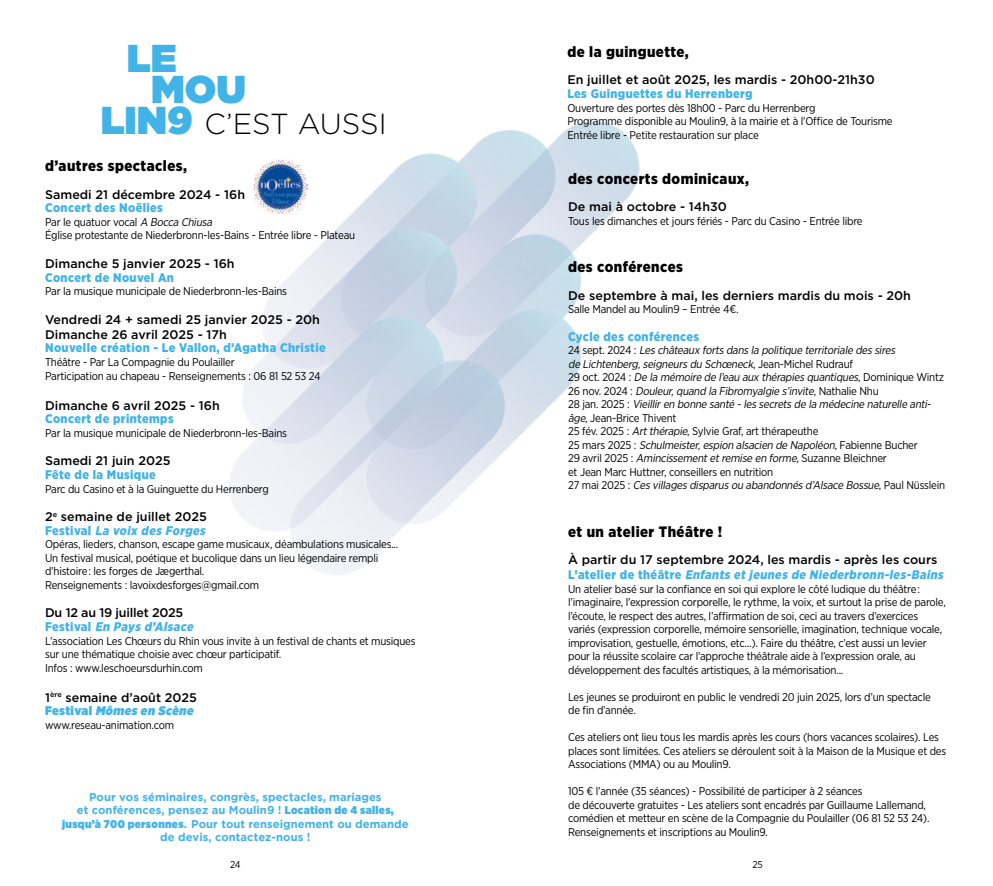
<style>
.page{position:relative;width:993px;height:886px;background:#fff}
.page>*{position:absolute;margin:0;border:0;box-sizing:border-box;transform-origin:0 0}
.t1{font:900 38.88px "Gotham";color:#41b3e7}
.t2{font:300 29px "Gotham";letter-spacing:-.005em;color:#000}
.t3{font:900 15px "Gotham Narrow";letter-spacing:.03em;color:#000}
.t4{font:500 12.5px/15px "Gotham";color:#000}
.t5{font:900 12.5px "Gotham Narrow";letter-spacing:.03em;color:#41b3e7}
.t6{font:italic 900 12.5px "Gotham Narrow";color:#41b3e7}
.t7{font:italic 900 12.5px "Gotham Narrow";color:#41b3e7}
.t8{font:500 12.5px "Gotham";letter-spacing:-.02em;color:#000}
.t9{font:11.25px/13.5px "Gotham Narrow";letter-spacing:-.02em;color:#000}
.t10{font:italic 11.25px/13.5px "Gotham Narrow";color:#000}
.t11{font:700 11.25px/13.5px "Gotham";color:#41b3e7;text-align:center}
.t12{font:10px "Gotham Narrow";color:#000}
.s1{font-style:italic}
.s2{font-style:normal}
.s3{font-family:"Gotham Narrow";font-weight:900}
</style>
<div class="page">
<img style="left:230px;top:121px;width:410px;height:453px">
<img style="left:253px;top:159px;width:54px;height:54px">
<h1 class="t1" style="left:127px;top:31px;width:51px">LE</h1>
<h1 class="t1" style="left:151px;top:62px;width:96px">MOU</h1>
<h1 class="t1" style="left:101px;top:92px;width:94px">LIN9</h1>
<h2 class="t2" style="left:204px;top:106px;width:183px">C’EST AUSSI</h2>
<h3 class="t3" style="left:45px;top:156px;width:143px">d’autres spectacles,</h3>
<p class="t4" style="left:45px;top:187px;width:201px">Samedi 21 décembre 2024 - 16h</p>
<p class="t5" style="left:45px;top:200px;width:119px">Concert des Noëlies</p>
<p class="t9" style="left:45px;top:215px;width:311px">Par le quatuor vocal <span class="s1">A Bocca Chiusa<br></span>Église protestante de Niederbronn-les-Bains - Entrée libre - Plateau</p>
<p class="t4" style="left:45px;top:256px;width:191px">Dimanche 5 janvier 2025 - 16h</p>
<p class="t5" style="left:45px;top:269px;width:130px">Concert de Nouvel An</p>
<p class="t9" style="left:45px;top:284px;width:243px">Par la musique municipale de Niederbronn-les-Bains</p>
<p class="t4" style="left:45px;top:312px;width:276px">Vendredi 24 + samedi 25 janvier 2025 - 20h<br>Dimanche 26 avril 2025 - 17h</p>
<p class="t5" style="left:45px;top:340px;width:282px">Nouvelle création - Le Vallon, d’Agatha Christie</p>
<p class="t9" style="left:45px;top:355px;width:277px">Théâtre - Par La Compagnie du Poulailler<br>Participation au chapeau - Renseignements : 06 81 52 53 24</p>
<p class="t4" style="left:45px;top:397px;width:176px">Dimanche 6 avril 2025 - 16h</p>
<p class="t5" style="left:45px;top:411px;width:130px">Concert de printemps</p>
<p class="t9" style="left:45px;top:426px;width:243px">Par la musique municipale de Niederbronn-les-Bains</p>
<p class="t4" style="left:45px;top:453px;width:127px">Samedi 21 juin 2025</p>
<p class="t5" style="left:45px;top:466px;width:112px">Fête de la Musique</p>
<p class="t9" style="left:45px;top:482px;width:225px">Parc du Casino et à la Guinguette du Herrenberg</p>
<p class="t4" style="left:45px;top:509px;width:163px">2<sup>e</sup> semaine de juillet 2025</p>
<p class="t6" style="left:45px;top:522px;width:164px"><span class="s2">F e s t i v a l</span> La voix des Forges</p>
<p class="t9" style="left:45px;top:537px;width:354px">Opéras, lieders, chanson, escape game musicaux, déambulations musicales...<br>Un festival musical, poétique et bucolique dans un lieu légendaire rempli d’histoire : les forges de Jægerthal.<br>Renseignements : lavoixdesforges@gmail.com</p>
<p class="t8" style="left:45px;top:605px;width:140px">Du 12 au 19 juillet 2025</p>
<p class="t6" style="left:45px;top:618px;width:152px"><span class="s2">F e s t i v a l</span> En Pays d’Alsace</p>
<p class="t9" style="left:45px;top:634px;width:372px">L’association Les Chœurs du Rhin vous invite à un festival de chants et musiques sur une thématique choisie avec chœur participatif.<br>Infos : www.leschoeursdurhin.com</p>
<p class="t4" style="left:45px;top:689px;width:153px">1<sup>ère</sup> semaine d’août 2025</p>
<p class="t7" style="left:45px;top:702px;width:152px"><span class="s2">F e s t i v a l</span> Mômes en Scène</p>
<p class="t9" style="left:45px;top:718px;width:130px">www.reseau-animation.com</p>
<p class="t11" style="left:62px;top:790px;width:348px">Pour vos séminaires, congrès, spectacles, mariages<br>et conférences, pensez au Moulin9 ! <span class="s3">Location de 4 salles, jusqu’à 700 personnes</span>. Pour tout renseignement ou demande de devis, contactez-nous !</p>
<h3 class="t3" style="left:567px;top:42px;width:123px">de la guinguette,</h3>
<p class="t4" style="left:567px;top:72px;width:309px">En juillet et août 2025, les mardis - 20h00-21h30</p>
<p class="t5" style="left:567px;top:86px;width:187px">Les Guinguettes du Herrenberg</p>
<p class="t9" style="left:567px;top:101px;width:327px">Ouverture des portes dès 18h00 - Parc du Herrenberg<br>Programme disponible au Moulin9, à la mairie et à l’Office de Tourisme<br>Entrée libre - Petite restauration sur place</p>
<h3 class="t3" style="left:568px;top:168px;width:182px">des concerts dominicaux,</h3>
<p class="t4" style="left:568px;top:199px;width:160px">De mai à octobre - 14h30</p>
<p class="t9" style="left:568px;top:214px;width:296px">Tous les dimanches et jours fériés - Parc du Casino - Entrée libre</p>
<h3 class="t3" style="left:568px;top:257px;width:116px">des conférences</h3>
<p class="t4" style="left:568px;top:288px;width:344px">De septembre à mai, les derniers mardis du mois - 20h</p>
<p class="t9" style="left:568px;top:302px;width:172px">Salle Mandel au Moulin9 – Entrée 4€.</p>
<p class="t5" style="left:568px;top:328px;width:133px">Cycle des conférences</p>
<p class="t10" style="left:568px;top:343px;width:378px"><span class="s2">2 4 s e p t . 2 0 2 4 :</span> Leschâteaux fortsdansla politique territoriale dessires<br>de Lichtenberg,seigneursdu Schœneck<span class="s2">, J e a n - M i c h e l R u d ra u f<br>2 9 o c t . 2 0 2 4 :</span> De la mémoire de l’eau aux thérapiesquantiques<span class="s2">, D o m i n i q u e W i n t z 2 6 n ov. 2 0 2 4 :</span> Douleur,quand la Fibromyalgie s’invite<span class="s2">, N a t h a l i e N h u<br>2 8 j a n . 2 0 2 5 :</span> Vieilliren bonne santé -lessecretsde la médecine naturelle anti&shy;âge<span class="s2">, Jean-Brice Thivent<br>25 fév. 2025 :</span> Artthérapie<span class="s2">, Sylvie Graf, art thérapeuthe<br>2 5 m a rs 2 0 2 5 :</span> Schulmeister,espion alsacien de Napoléon<span class="s2">, F a b i e n n e B u c h e r<br>2 9 av r i l 2 0 2 5 :</span> Amincissementetremise en forme,<span class="s2">S u z a n n e B l e i c h n e r<br>et Jean Marc Huttner, conseillers en nutrition<br>2 7 m a i 2 0 2 5 :</span> Cesvillagesdisparusou abandonnésd’Alsace Bossue<span class="s2">, P a u l N ü s s l e i n</span></p>
<h3 class="t3" style="left:568px;top:522px;width:156px">et un atelier Théâtre !</h3>
<p class="t4" style="left:568px;top:552px;width:371px">À partir du 17 septembre 2024, les mardis - après les cours</p>
<p class="t6" style="left:568px;top:567px;width:379px"><span class="s2">L’ a t e l i e r d e t h é â t r e</span> Enfants et jeunes de Niederbronn-les-Bains</p>
<p class="t9" style="left:568px;top:582px;width:379px">Un atelier basé sur la confiance en soi qui explore le côté ludique du théâtre : l’imaginaire, l’expression corporelle, le rythme, la voix, et surtout la prise de parole, l’écoute, le respect des autres, l’affirmation de soi, ceci au travers d’exercices variés (expression corporelle, mémoire sensorielle, imagination, technique vocale, improvisation, gestuelle, émotions, etc...). Faire du théâtre, c’est aussi un levier pour la réussite scolaire car l’approche théâtrale aide à l’expression orale, au développement des facultés artistiques, à la mémorisation...</p>
<p class="t9" style="left:568px;top:690px;width:364px">Les jeunes se produiront en public le vendredi 20 juin 2025, lors d’un spectacle de fin d’année.</p>
<p class="t9" style="left:568px;top:730px;width:379px">Ces ateliers ont lieu tous les mardis après les cours (hors vacances scolaires). Les places sont limitées. Ces ateliers se déroulent soit à la Maison de la Musique et des<br>Associations (MMA) ou au Moulin9.</p>
<p class="t9" style="left:568px;top:784px;width:363px">105 € l’année (35 séances) - Possibilité de participer à 2 séances<br>de découverte gratuites - Les ateliers sont encadrés par Guillaume Lallemand, comédien et metteur en scène de la Compagnie du Poulailler (06 81 52 53 24).<br>Renseignements et inscriptions au Moulin9.</p>
<p class="t12" style="left:230px;top:858px;width:12px">24</p>
<p class="t12" style="left:752px;top:858px;width:12px">25</p>
</div>
